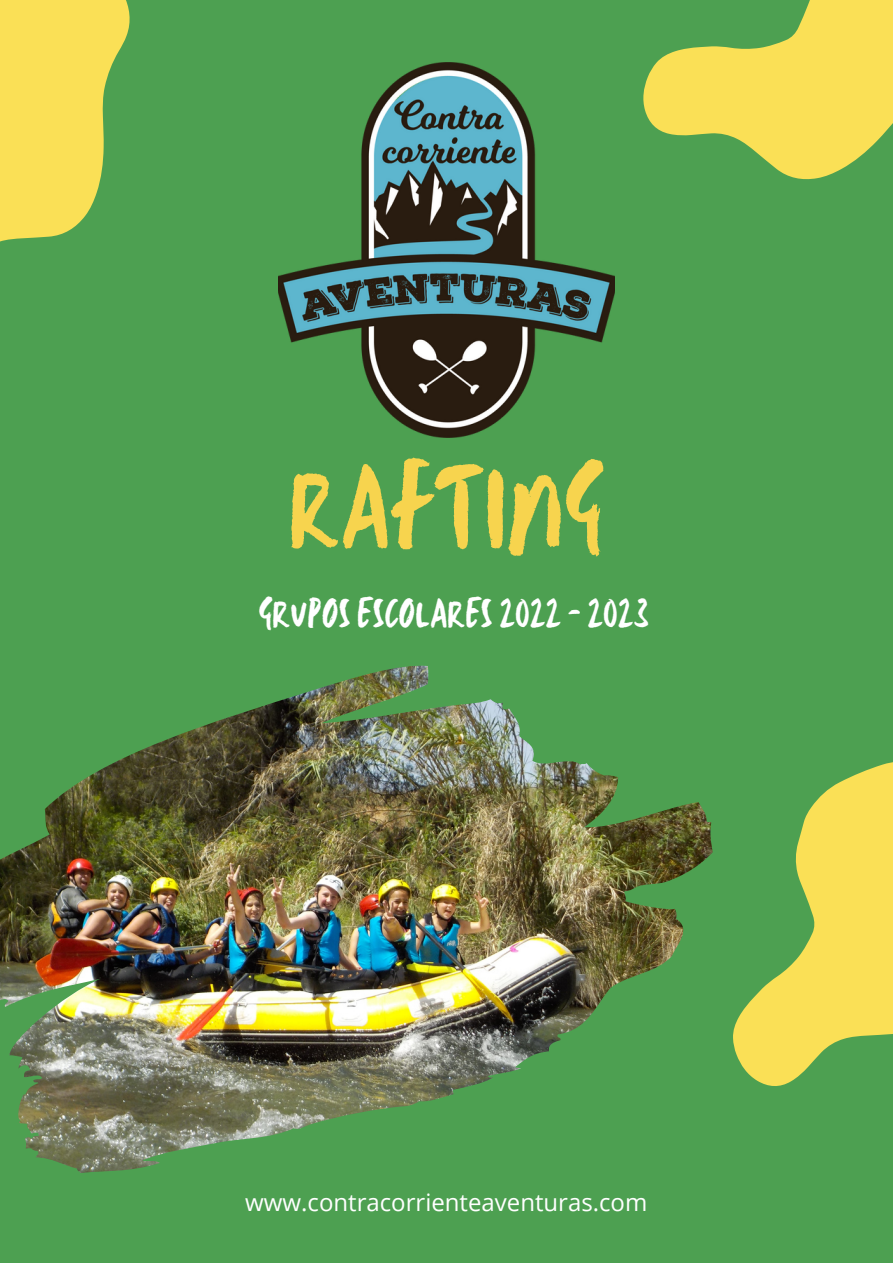
<style>
.page{position:relative;width:893px;height:1264px;background:#fff}
.page>*{position:absolute;margin:0;border:0;box-sizing:border-box;transform-origin:0 0}
.t1{font:120.75px "TC Milo Regular";color:#f7d44e}
.t2{font:42.15px "TC Milo Regular";color:#fff}
.t3{font:24px "Open Sans";color:#fff}
</style>
<div class="page">
<div style="left:0;top:0;width:892px;height:1262px;background:#4da051"></div>
<img style="left:0;top:665px;width:641px;height:507px">
<svg style="left:643px;top:0;width:249px;height:180px;fill:#fae056"></svg>
<img style="left:278px;top:63px;width:336px;height:374px">
<svg style="left:641px;top:762px;width:251px;height:324px"></svg>
<svg style="left:0;top:0;width:130px;height:242px;fill:#fae056"></svg>
<h1 class="t1" style="left:289px;top:426px;width:316px">RAFTING</h1>
<h2 class="t2" style="left:258px;top:585px;width:392px">GRUPOSESCOLARES2022-2023</h2>
<p class="t3" style="left:245px;top:1185px;width:403px">www.contracorrienteaventuras.com</p>
</div>
